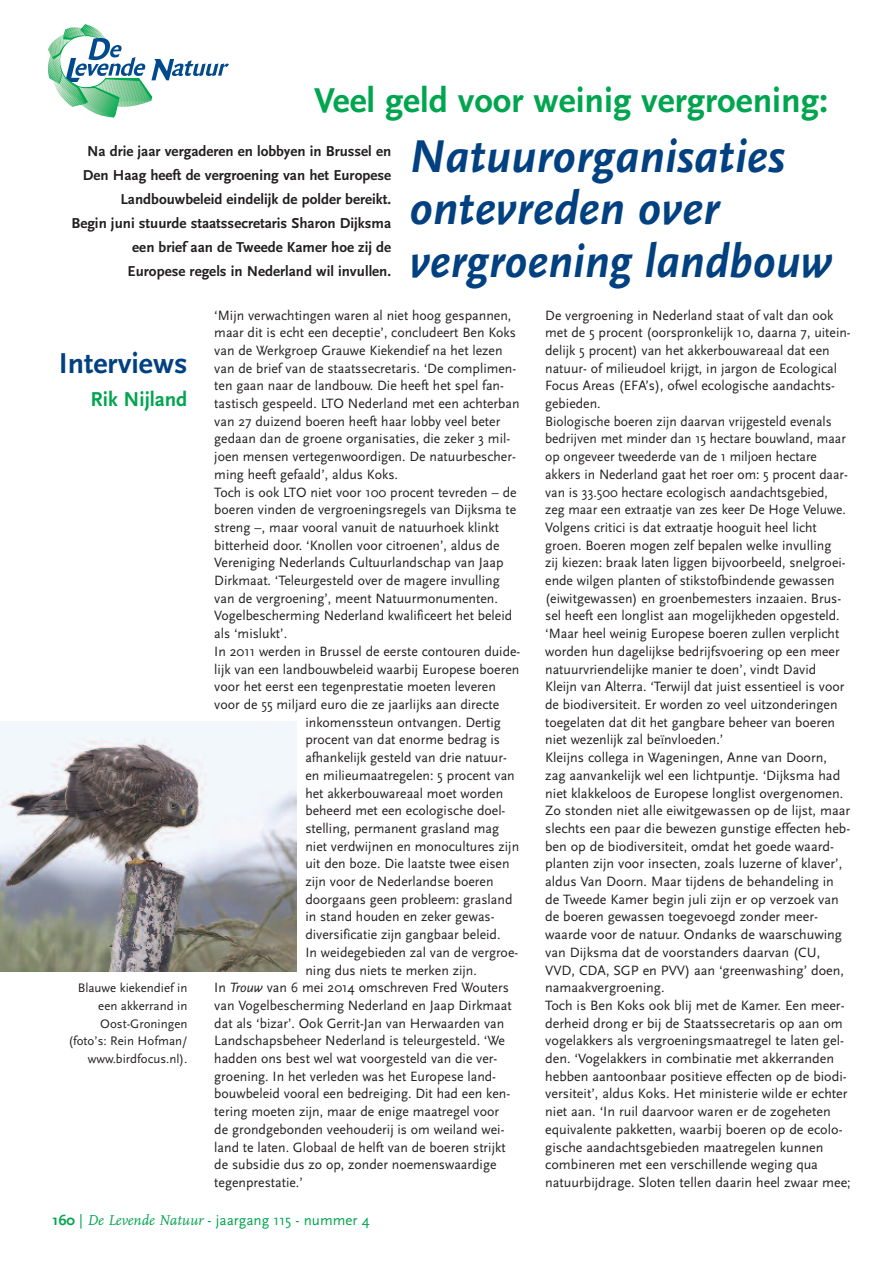
<style>
.page{position:relative;width:893px;height:1263px;background:#fff}
.page>*{position:absolute;margin:0;border:0;box-sizing:border-box;transform-origin:0 0}
.t1{font:italic 700 48px/52.5px "Scala Sans";color:#014181}
.t2{font:700 36px "Scala Sans";color:#00a54f}
.t3{font:700 30px "Scala Sans";color:#014181}
.t4{font:700 21px "Scala Sans";color:#00a54f}
.t5{font:700 15px/24px "Scala Sans";color:#231f20;text-align:right}
.t6{font:15px "Scala Sans";color:#00a54f}
.t7{font:14.1px/17.7px "Scala Sans";color:#231f20}
.t8{font:12.9px/17.7px "Scala Sans";color:#231f20;text-align:right}
.s1{font-style:italic}
.s2{font-weight:700}
.s3{font-family:"FF Scala";font-style:italic}
</style>
<div class="page">
<svg style="left:47px;top:24px;width:182px;height:93px"></svg>
<img style="left:0;top:721px;width:296px;height:250px">
<h2 class="t2" style="left:314px;top:78px;width:516px">Veel geld voor weinig vergroening:</h2>
<p class="t5" style="left:72px;top:139px;width:321px">Na drie jaar vergaderen en lobbyen in Brussel en Den Haag heeft de vergroening van het Europese Landbouwbeleid eindelijk de polder bereikt.<br>Begin juni stuurde staatssecretaris Sharon Dijksma een brief aan de Tweede Kamer hoe zij de Europese regels in Nederland wil invullen.</p>
<h1 class="t1" style="left:409px;top:129px;width:424px">Natuurorganisaties ontevreden over vergroening landbouw</h1>
<h3 class="t3" style="left:59px;top:345px;width:130px">Interviews</h3>
<h3 class="t4" style="left:91px;top:386px;width:98px">Rik Nijland</h3>
<p class="t8" style="left:68px;top:979px;width:121px">Blauwe kiekendief in een akkerrand in<br>Oost-Groningen (foto’s: Rein Hofman/ www.birdfocus.nl).</p>
<p class="t7" style="left:214px;top:306px;width:299px">‘Mijn verwachtingen waren al niet hoog gespannen,</p>
<p class="t7" style="left:214px;top:323px;width:303px">maar dit is echt een deceptie’, concludeert Ben Koks</p>
<p class="t7" style="left:214px;top:341px;width:290px">van de Werkgroep Grauwe Kiekendief na het lezen</p>
<p class="t7" style="left:214px;top:359px;width:303px">van de brief van de staatssecretaris. ‘De complimen-</p>
<p class="t7" style="left:214px;top:377px;width:291px">ten gaan naar de landbouw. Die heeft het spel fan-</p>
<p class="t7" style="left:214px;top:394px;width:307px">tastisch gespeeld. LTO Nederland met een achterban</p>
<p class="t7" style="left:214px;top:412px;width:288px">van 27 duizend boeren heeft haar lobby veel beter</p>
<p class="t7" style="left:214px;top:430px;width:297px">gedaan dan de groene organisaties, die zeker 3 mil-</p>
<p class="t7" style="left:214px;top:447px;width:303px">joen mensen vertegenwoordigen. De natuurbescher-</p>
<p class="t7" style="left:214px;top:465px;width:185px">ming heeft gefaald’, aldus Koks.</p>
<p class="t7" style="left:214px;top:483px;width:304px">Toch is ook LTO niet voor 100 procent tevreden – de</p>
<p class="t7" style="left:214px;top:500px;width:304px">boeren vinden de vergroeningsregels van Dijksma te</p>
<p class="t7" style="left:214px;top:518px;width:286px">streng –, maar vooral vanuit de natuurhoek klinkt</p>
<p class="t7" style="left:214px;top:536px;width:287px">bitterheid door. ‘Knollen voor citroenen’, aldus de</p>
<p class="t7" style="left:214px;top:554px;width:291px">Vereniging Nederlands Cultuurlandschap van Jaap</p>
<p class="t7" style="left:214px;top:571px;width:287px">Dirkmaat. ‘Teleurgesteld over de magere invulling</p>
<p class="t7" style="left:214px;top:589px;width:285px">van de vergroening’, meent Natuurmonumenten.</p>
<p class="t7" style="left:214px;top:607px;width:299px">Vogelbescherming Nederland kwalificeert het beleid</p>
<p class="t7" style="left:214px;top:624px;width:74px">als ‘mislukt’.</p>
<p class="t7" style="left:214px;top:642px;width:308px">In 2011 werden in Brussel de eerste contouren duide-</p>
<p class="t7" style="left:214px;top:660px;width:307px">lijk van een landbouwbeleid waarbij Europese boeren</p>
<p class="t7" style="left:214px;top:677px;width:283px">voor het eerst een tegenprestatie moeten leveren</p>
<p class="t7" style="left:214px;top:695px;width:286px">voor de 55 miljard euro die ze jaarlijks aan directe</p>
<p class="t7" style="left:305px;top:713px;width:197px">inkomenssteun ontvangen. Dertig</p>
<p class="t7" style="left:305px;top:731px;width:196px">procent van dat enorme bedrag is</p>
<p class="t7" style="left:305px;top:748px;width:203px">afhankelijk gesteld van drie natuur-</p>
<p class="t7" style="left:305px;top:766px;width:211px">en milieumaatregelen: 5 procent van</p>
<p class="t7" style="left:305px;top:784px;width:199px">het akkerbouwareaal moet worden</p>
<p class="t7" style="left:305px;top:801px;width:202px">beheerd met een ecologische doel-</p>
<p class="t7" style="left:305px;top:819px;width:195px">stelling, permanent grasland mag</p>
<p class="t7" style="left:305px;top:837px;width:215px">niet verdwijnen en monocultures zijn</p>
<p class="t7" style="left:305px;top:854px;width:206px">uit den boze. Die laatste twee eisen</p>
<p class="t7" style="left:305px;top:872px;width:190px">zijn voor de Nederlandse boeren</p>
<p class="t7" style="left:305px;top:890px;width:209px">doorgaans geen probleem: grasland</p>
<p class="t7" style="left:305px;top:908px;width:191px">in stand houden en zeker gewas-</p>
<p class="t7" style="left:305px;top:925px;width:197px">diversificatie zijn gangbaar beleid.</p>
<p class="t7" style="left:305px;top:943px;width:214px">In weidegebieden zal van de vergroe-</p>
<p class="t7" style="left:305px;top:961px;width:173px">ning dus niets te merken zijn.</p>
<p class="t7" style="left:214px;top:978px;width:296px">In <span class="s1">Trouw</span> van 6 mei 2014 omschreven Fred Wouters</p>
<p class="t7" style="left:214px;top:996px;width:299px">van Vogelbescherming Nederland en Jaap Dirkmaat</p>
<p class="t7" style="left:214px;top:1014px;width:291px">dat als ‘bizar’. Ook Gerrit-Jan van Herwaarden van</p>
<p class="t7" style="left:214px;top:1031px;width:292px">Landschapsbeheer Nederland is teleurgesteld. ‘We</p>
<p class="t7" style="left:214px;top:1049px;width:285px">hadden ons best wel wat voorgesteld van die ver-</p>
<p class="t7" style="left:214px;top:1067px;width:283px">groening. In het verleden was het Europese land-</p>
<p class="t7" style="left:214px;top:1085px;width:297px">bouwbeleid vooral een bedreiging. Dit had een ken-</p>
<p class="t7" style="left:214px;top:1102px;width:286px">tering moeten zijn, maar de enige maatregel voor</p>
<p class="t7" style="left:214px;top:1120px;width:292px">de grondgebonden veehouderij is om weiland wei-</p>
<p class="t7" style="left:214px;top:1138px;width:293px">land te laten. Globaal de helft van de boeren strijkt</p>
<p class="t7" style="left:214px;top:1155px;width:284px">de subsidie dus zo op, zonder noemenswaardige</p>
<p class="t7" style="left:214px;top:1173px;width:90px">tegenprestatie.’</p>
<p class="t6" style="left:53px;top:1211px;width:319px"><span class="s2">160</span> | <span class="s3">De Levende Natuur</span> - jaargang 115 - nummer 4</p>
<p class="t7" style="left:545px;top:306px;width:307px">De vergroening in Nederland staat of valt dan ook met de 5 procent (oorspronkelijk 10, daarna 7, uitein&shy;delijk 5 procent) van het akkerbouwareaal dat een natuur- of milieudoel krijgt, in jargon de Ecological Focus Areas (EFA’s), ofwel ecologische aandachts&shy;gebieden.<br>Biologische boeren zijn daarvan vrijgesteld evenals bedrijven met minder dan 15 hectare bouwland, maar op ongeveer tweederde van de 1 miljoen hectare akkers in Nederland gaat het roer om: 5 procent daar&shy;van is 33.500 hectare ecologisch aandachtsgebied, zeg maar een extraatje van zes keer De Hoge Veluwe.<br>Volgens critici is dat extraatje hooguit heel licht groen. Boeren mogen zelf bepalen welke invulling<br>zij kiezen: braak laten liggen bijvoorbeeld, snelgroei&shy;ende wilgen planten of stikstofbindende gewassen (eiwitgewassen) en groenbemesters inzaaien. Brus&shy;sel heeft een longlist aan mogelijkheden opgesteld. ‘Maar heel weinig Europese boeren zullen verplicht worden hun dagelijkse bedrijfsvoering op een meer natuurvriendelijke manier te doen’, vindt David Kleijn van Alterra. ‘Terwijl dat juist essentieel is voor de biodiversiteit. Er worden zo veel uitzonderingen toegelaten dat dit het gangbare beheer van boeren niet wezenlijk zal beïnvloeden.’<br>Kleijns collega in Wageningen, Anne van Doorn, zag aanvankelijk wel een lichtpuntje. ‘Dijksma had niet klakkeloos de Europese longlist overgenomen.<br>Zo stonden niet alle eiwitgewassen op de lijst, maar slechts een paar die bewezen gunstige effecten heb&shy;ben op de biodiversiteit, omdat het goede waard&shy;planten zijn voor insecten, zoals luzerne of klaver’, aldus Van Doorn. Maar tijdens de behandeling in de Tweede Kamer begin juli zijn er op verzoek van de boeren gewassen toegevoegd zonder meer&shy;waarde voor de natuur. Ondanks de waarschuwing van Dijksma dat de voorstanders daarvan (CU, VVD, CDA, SGP en PVV) aan ‘greenwashing’ doen, namaakvergroening.<br>Toch is Ben Koks ook blij met de Kamer. Een meer&shy;derheid drong er bij de Staatssecretaris op aan om vogelakkers als vergroeningsmaatregel te laten gel&shy;den. ‘Vogelakkers in combinatie met akkerranden hebben aantoonbaar positieve effecten op de biodi&shy;versiteit’, aldus Koks. Het ministerie wilde er echter niet aan. ‘In ruil daarvoor waren er de zogeheten equivalente pakketten, waarbij boeren op de ecolo&shy;gische aandachtsgebieden maatregelen kunnen combineren met een verschillende weging qua natuurbijdrage. Sloten tellen daarin heel zwaar mee;</p>
</div>
